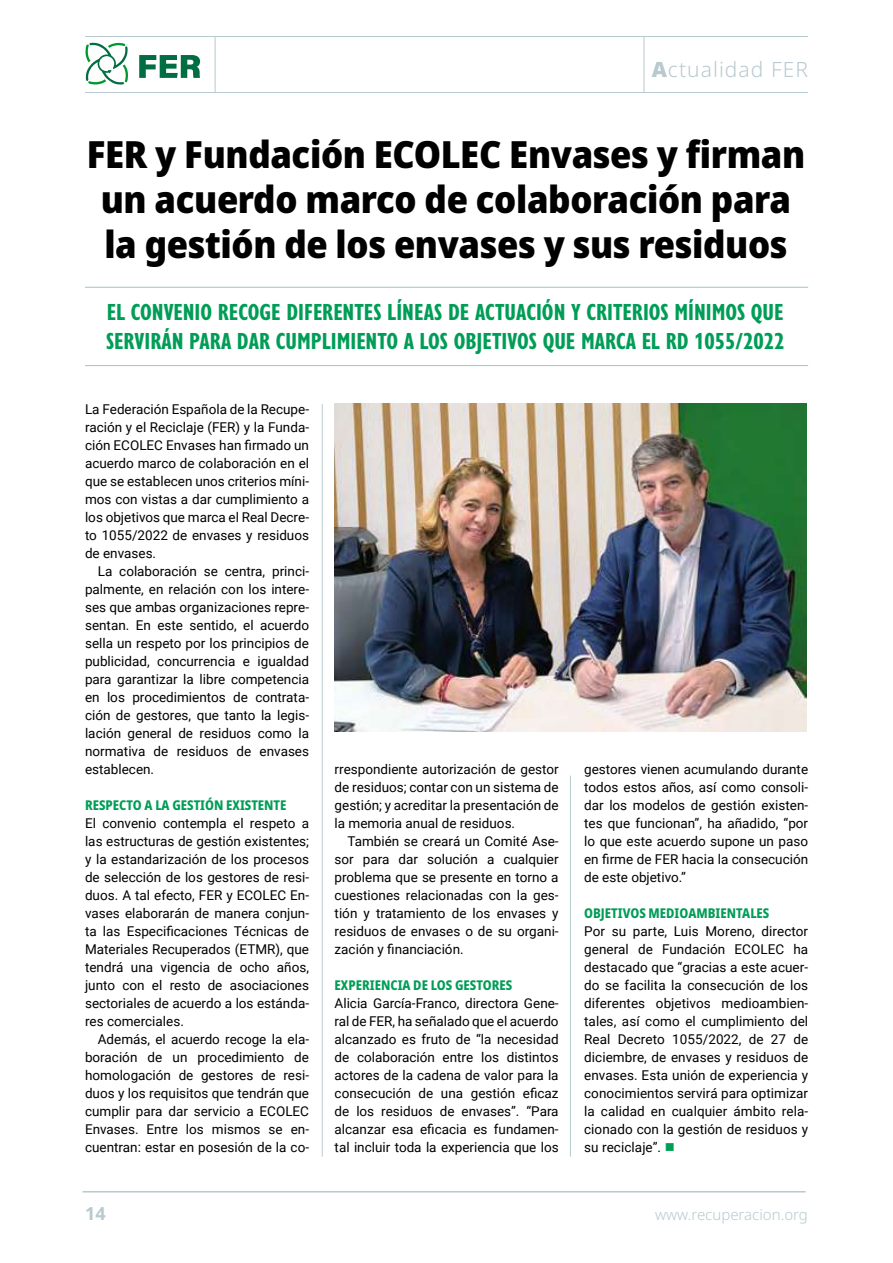
<style>
.page{position:relative;width:893px;height:1263px;background:#fff}
.page>*{position:absolute;margin:0;border:0;box-sizing:border-box;transform-origin:0 0}
.t1{font:900 semi-condensed 37.5px/45px "Noto Sans";letter-spacing:-.01em;color:#000;text-align:center}
.t2{font:700 condensed 24px/28.8px "Gill Sans Nova";color:#009d57}
.t3{font:300 21px "Noto Sans";letter-spacing:.05em;color:#b8cacf}
.t4{font:700 18px "Noto Sans";color:#b8cacf}
.t5{font:300 15px "Noto Sans";color:#b8cacf}
.t6{font:13.5px/18px "Roboto";color:#000;text-align:justify}
.t7{font:800 condensed 13.5px "Noto Sans";color:#009d57}
.s1{font-weight:900}
.s2{color:#009d57}
</style>
<div class="page">
<svg style="left:85px;top:43px;width:43px;height:42px"></svg>
<svg style="left:139px;top:55px;width:61px;height:23px"></svg>
<hr style="left:83px;top:1191px;width:723px;height:1px;background:#b8cacf">
<hr style="left:85px;top:92px;width:723px;height:1px;background:#b8cacf">
<hr style="left:85px;top:36px;width:723px;height:1px;background:#b8cacf">
<hr style="left:215px;top:36px;width:1px;height:57px;background:#b8cacf">
<hr style="left:85px;top:287px;width:723px;height:1px;background:#98cdaa">
<hr style="left:85px;top:365px;width:723px;height:1px;background:#98cdaa">
<hr style="left:644px;top:36px;width:1px;height:57px;background:#b8cacf">
<img style="left:335px;top:404px;width:472px;height:327px">
<hr style="left:570px;top:776px;width:1px;height:381px;background:#b8cacf">
<hr style="left:322px;top:404px;width:1px;height:753px;background:#b8cacf">
<h3 class="t3" style="left:652px;top:55px;width:158px"><span class="s1">A</span>ctualidad FER</h3>
<h1 class="t1" style="left:87px;top:131px;width:720px">FER y Fundación ECOLEC Envases y firman un acuerdo marco de colaboración para la gestión de los envases y sus residuos</h1>
<h2 class="t2" style="left:106px;top:297px;width:680px">EL CONVENIO RECOGE DIFERENTES LÍNEAS DE ACTUACIÓN Y CRITERIOS MÍNIMOS QUE<br>SERVIRÁN PARA DAR CUMPLIMIENTO A LOS OBJETIVOS QUE MARCA EL RD 1055/2022</h2>
<p class="t6" style="left:85px;top:400px;width:226px">La Federación Española de la Recupe&shy;ración y el Reciclaje (FER) y la Funda&shy;ción ECOLEC Envases han firmado un acuerdo marco de colaboración en el que se establecen unos criterios míni&shy;mos con vistas a dar cumplimiento a los objetivos que marca el Real Decre&shy;to 1055/2022 de envases y residuos de envases.</p>
<p class="t6" style="left:85px;top:562px;width:226px;text-indent:13px">La colaboración se centra, princi&shy;palmente, en relación con los intere&shy;ses que ambas organizaciones repre&shy;sentan. En este sentido, el acuerdo sella un respeto por los principios de publicidad, concurrencia e igualdad para garantizar la libre competencia en los procedimientos de contrata&shy;ción de gestores, que tanto la legis&shy;lación general de residuos como la normativa de residuos de envases establecen.</p>
<p class="t7" style="left:85px;top:795px;width:203px">RESPECTO A LA GESTIÓN EXISTENTE</p>
<p class="t6" style="left:85px;top:814px;width:226px">El convenio contempla el respeto a las estructuras de gestión existentes; y la estandarización de los procesos de selección de los gestores de resi&shy;duos. A tal efecto, FER y ECOLEC En&shy;vases elaborarán de manera conjun&shy;ta las Especificaciones Técnicas de Materiales Recuperados (ETMR), que tendrá una vigencia de ocho años, junto con el resto de asociaciones sectoriales de acuerdo a los estánda&shy;res comerciales.</p>
<p class="t6" style="left:85px;top:1030px;width:226px;text-indent:13px">Además, el acuerdo recoge la ela&shy;boración de un procedimiento de homologación de gestores de resi&shy;duos y los requisitos que tendrán que cumplir para dar servicio a ECOLEC Envases. Entre los mismos se en&shy;cuentran: estar en posesión de la co-</p>
<p class="t6" style="left:335px;top:760px;width:226px">rrespondiente autorización de gestor de residuos; contar con un sistema de gestión; y acreditar la presentación de la memoria anual de residuos.</p>
<p class="t6" style="left:335px;top:832px;width:226px;text-indent:13px">También se creará un Comité Ase&shy;sor para dar solución a cualquier problema que se presente en torno a cuestiones relacionadas con la ges&shy;tión y tratamiento de los envases y residuos de envases o de su organi&shy;zación y financiación.</p>
<p class="t7" style="left:335px;top:975px;width:179px">EXPERIENCIA DE LOS GESTORES</p>
<p class="t6" style="left:335px;top:993px;width:226px">Alicia García-Franco, directora Gene&shy;ral de FER, ha señalado que el acuerdo alcanzado es fruto de “la necesidad de colaboración entre los distintos actores de la cadena de valor para la consecución de una gestión eficaz de los residuos de envases”. “Para alcanzar esa eficacia es fundamen&shy;tal incluir toda la experiencia que los</p>
<p class="t6" style="left:584px;top:759px;width:226px">gestores vienen acumulando durante todos estos años, así como consoli&shy;dar los modelos de gestión existen&shy;tes que funcionan”, ha añadido, “por lo que este acuerdo supone un paso en firme de FER hacia la consecución de este objetivo.”</p>
<p class="t7" style="left:584px;top:903px;width:187px">OBJETIVOS MEDIOAMBIENTALES</p>
<p class="t6" style="left:584px;top:921px;width:226px">Por su parte, Luis Moreno, director general de Fundación ECOLEC ha destacado que “gracias a este acuer&shy;do se facilita la consecución de los diferentes objetivos medioambien&shy;tales, así como el cumplimiento del Real Decreto 1055/2022, de 27 de diciembre, de envases y residuos de envases. Esta unión de experiencia y conocimientos servirá para optimizar la calidad en cualquier ámbito rela&shy;cionado con la gestión de residuos y su reciclaje”. <span class="s2">■</span></p>
<h3 class="t4" style="left:85px;top:1201px;width:22px">14</h3>
<p class="t5" style="left:655px;top:1204px;width:154px">www.recuperacion.org</p>
</div>
